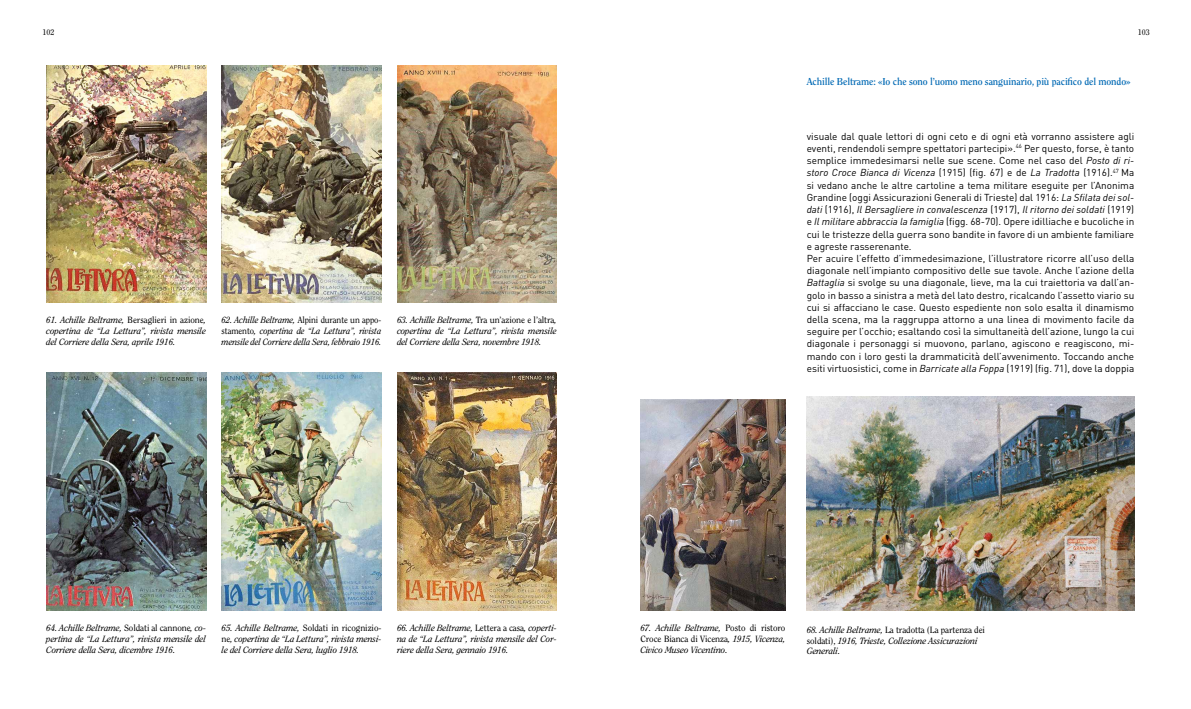
<style>
.page{position:relative;width:1191px;height:709px;background:#fff}
.page>*{position:absolute;margin:0;border:0;box-sizing:border-box;transform-origin:0 0}
.t1{font:10px/12.2px "DIN";color:#000}
.t2{font:700 10px "Clearface";letter-spacing:-.01em;color:#0069b4}
.t3{font:italic 9px/10.8px "Clearface";letter-spacing:-.01em;color:#000;text-align:justify}
.t4{font:italic 9px/10.8px "Clearface";letter-spacing:-.01em;color:#000;text-align:justify;scale:.96 1}
.t5{font:8px "Clearface";color:#000}
.s1{font-style:normal}
.s2{font-style:italic}
</style>
<div class="page">
<img style="left:46px;top:65px;width:160px;height:237px">
<img style="left:46px;top:373px;width:160px;height:237px">
<img style="left:222px;top:65px;width:159px;height:237px">
<img style="left:222px;top:373px;width:159px;height:237px">
<img style="left:397px;top:65px;width:160px;height:237px">
<img style="left:806px;top:397px;width:328px;height:213px">
<img style="left:640px;top:399px;width:145px;height:211px">
<img style="left:397px;top:373px;width:160px;height:237px">
<p class="t5" style="left:43px;top:27px;width:13px">102</p>
<p class="t5" style="left:1137px;top:27px;width:13px">103</p>
<p class="t3" style="left:46px;top:315px;width:161px">61. Achille Beltrame, <span class="s1">Bersaglieri in azione</span>, copertina de “La Lettura”, rivista mensile del Corriere della Sera, aprile 1916.</p>
<p class="t4" style="left:222px;top:315px;width:168px">62. Achille Beltrame, <span class="s1">Alpini durante un appo&shy;stamento</span>, copertina de “La Lettura”, rivista mensile del Corriere della Sera, febbraio 1916.</p>
<p class="t3" style="left:397px;top:315px;width:161px">63. Achille Beltrame, <span class="s1">Tra un’azione e l’altra</span>, copertina de “La Lettura”, rivista mensile del Corriere della Sera, novembre 1918.</p>
<p class="t2" style="left:806px;top:75px;width:325px">Achille Beltrame: «Io che sono l’uomo meno sanguinario, più pacifico del mondo»</p>
<p class="t1" style="left:806px;top:130px;width:329px">visuale dal quale lettori di ogni ceto e di ogni età vorranno assistere agli eventi, rendendoli sempre spettatori partecipi».<sup>46</sup> Per questo, forse, è tanto semplice immedesimarsi nelle sue scene. Come nel caso del <span class="s2">Posto di ri&shy;storo Croce Bianca di Vicenza</span> (1915) (fig. 67) e de <span class="s2">La Tradotta</span> (1916).<sup>47</sup> Ma si vedano anche le altre cartoline a tema militare eseguite per l’Anonima Grandine (oggi Assicurazioni Generali di Trieste) dal 1916: <span class="s2">La Sfilata dei sol&shy;dati</span> (1916), <span class="s2">Il Bersagliere in convalescenza</span> (1917), <span class="s2">Il ritorno dei soldati</span> (1919) e <span class="s2">Il militare abbraccia la famiglia</span> (figg. 68-70). Opere idilliache e bucoliche in cui le tristezze della guerra sono bandite in favore di un ambiente familiare e agreste rasserenante.<br>Per acuire l’effetto d’immedesimazione, l’illustratore ricorre all’uso della diagonale nell’impianto compositivo delle sue tavole. Anche l’azione della <span class="s2">Battaglia</span> si svolge su una diagonale, lieve, ma la cui traiettoria va dall’an&shy;golo in basso a sinistra a metà del lato destro, ricalcando l’assetto viario su cui si affacciano le case. Questo espediente non solo esalta il dinamismo della scena, ma la raggruppa attorno a una linea di movimento facile da seguire per l’occhio; esaltando così la simultaneità dell’azione, lungo la cui diagonale i personaggi si muovono, parlano, agiscono e reagiscono, mi&shy;mando con i loro gesti la drammaticità dell’avvenimento. Toccando anche esiti virtuosistici, come in <span class="s2">Barricate alla Foppa</span> (1919) (fig. 71), dove la doppia</p>
<p class="t3" style="left:46px;top:622px;width:161px">64. Achille Beltrame, <span class="s1">Soldati al cannone</span>, co&shy;pertina de “La Lettura”, rivista mensile del Corriere della Sera, dicembre 1916.</p>
<p class="t3" style="left:222px;top:622px;width:161px">65. Achille Beltrame, <span class="s1">Soldati in ricognizio&shy;ne</span>, copertina de “La Lettura”, rivista mensi&shy;le del Corriere della Sera, luglio 1918.</p>
<p class="t3" style="left:397px;top:622px;width:161px">66. Achille Beltrame, <span class="s1">Lettera a casa</span>, coperti&shy;na de “La Lettura”, rivista mensile del Cor&shy;riere della Sera, gennaio 1916.</p>
<p class="t3" style="left:806px;top:624px;width:180px;text-align:left">68. Achille Beltrame, <span class="s1">La tradotta (La partenza dei soldati),</span> 1916, Trieste, Collezione Assicurazioni<br>Generali.</p>
<p class="t3" style="left:640px;top:622px;width:146px">67. Achille Beltrame, <span class="s1">Posto di ristoro Croce Bianca di Vicenza</span>, 1915, Vicenza, Civico Museo Vicentino.</p>
</div>
